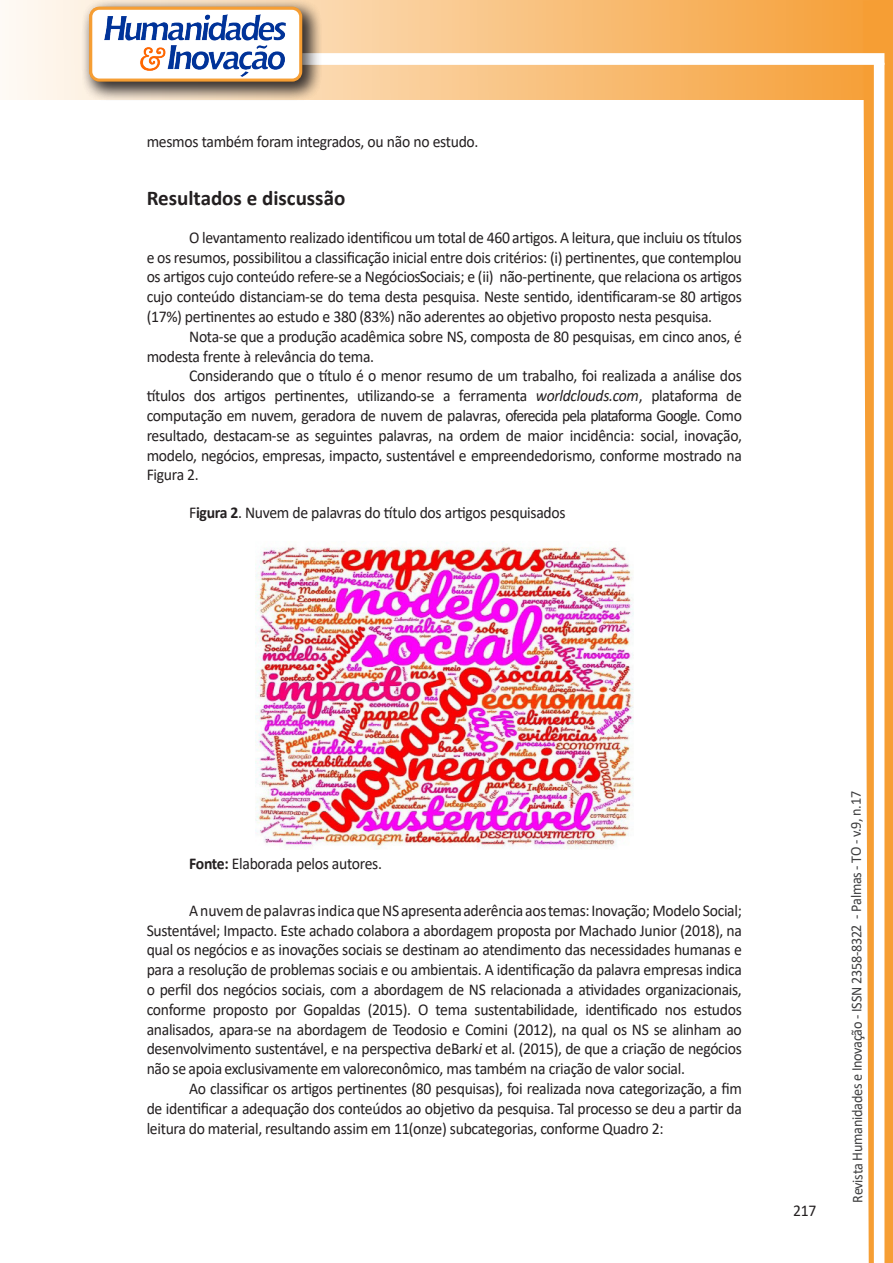
<style>
.page{position:relative;width:893px;height:1263px;background:#fff}
.page>*{position:absolute;margin:0;border:0;box-sizing:border-box;transform-origin:0 0}
.Titulo_2{font:700 21px "Calibri";color:#231f20}
.texto{font:16.5px/19.8px "Calibri";letter-spacing:-.02em;color:#231f20;text-align:justify;scale:.95 1}
.t1{font:15px "Calibri";letter-spacing:-.025em;color:#3e3e3f;scale:.95 1}
.s1{font-style:italic}
.s2{font-weight:700}
</style>
<div class="page">
<svg style="left:5px;top:0;width:858px;height:100px;background:#f9c484"></svg>
<div style="left:302px;top:53px;width:582px;height:12px;background:#fff;border:2px solid #fff"></div>
<svg style="left:863px;top:0;width:30px;height:1263px"></svg>
<div style="left:81px;top:0;width:241px;height:102px;background:#231f20;opacity:.75"></div>
<div style="left:91px;top:8px;width:210px;height:72px;background:#fff;border-radius:9px"></div>
<img style="left:104px;top:14px;width:181px;height:62px">
<div style="left:89px;top:7px;width:213px;height:75px;border:3px solid #f69e34;border-radius:9px"></div>
<img style="left:255px;top:541px;width:378px;height:307px">
<p class="texto" style="left:147px;top:132px;width:351px">mesmos também foram integrados, ou não no estudo.</p>
<p class="Titulo_2" style="left:147px;top:183px;width:200px">Resultados e discussão</p>
<p class="texto" style="left:147px;top:227px;width:628px;text-indent:43px">O levantamento realizado identificou um total de 460 artigos. A leitura, que incluiu os títulos e os resumos, possibilitou a classificação inicial entre dois critérios: (i) pertinentes, que contemplou os artigos cujo conteúdo refere-se a Negócios Sociais; e (ii) não-pertinente, que relaciona os artigos cujo conteúdo distanciam-se do tema desta pesquisa. Neste sentido, identificaram-se 80 artigos (17%) pertinentes ao estudo e 380 (83%) não aderentes ao objetivo proposto nesta pesquisa.</p>
<p class="texto" style="left:147px;top:326px;width:628px;text-indent:43px">Nota-se que a produção acadêmica sobre NS, composta de 80 pesquisas, em cinco anos, é modesta frente à relevância do tema.</p>
<p class="texto" style="left:147px;top:366px;width:628px;text-indent:43px">Considerando que o título é o menor resumo de um trabalho, foi realizada a análise dos títulos dos artigos pertinentes, utilizando-se a ferramenta <span class="s1">worldclouds.com</span>, plataforma de computação em nuvem, geradora de nuvem de palavras, oferecida pela plataforma Google. Como resultado, destacam-se as seguintes palavras, na ordem de maior incidência: social, inovação, modelo, negócios, empresas, impacto, sustentável e empreendedorismo, conforme mostrado na Figura 2.</p>
<p class="texto" style="left:189px;top:502px;width:398px">F<span class="s2">igura 2</span>. Nuvem de palavras do título dos artigos pesquisados</p>
<p class="texto" style="left:189px;top:853px;width:204px"><span class="s2">Fonte:</span> Elaborada pelos autores.</p>
<p class="texto" style="left:147px;top:900px;width:628px;text-indent:43px">A nuvem de palavras indica que NS apresenta aderência aos temas: Inovação; Modelo Social; Sustentável; Impacto. Este achado colabora a abordagem proposta por Machado Junior (2018), na qual os negócios e as inovações sociais se destinam ao atendimento das necessidades humanas e para a resolução de problemas sociais e ou ambientais. A identificação da palavra empresas indica o perfil dos negócios sociais, com a abordagem de NS relacionada a atividades organizacionais, conforme proposto por Gopaldas (2015). O tema sustentabilidade, identificado nos estudos analisados, apara-se na abordagem de Teodosio e Comini (2012), na qual os NS se alinham ao desenvolvimento sustentável, e na perspectiva de Bark<span class="s1">i</span> et al. (2015), de que a criação de negócios não se apoia exclusivamente em valor econômico, mas também na criação de valor social.</p>
<p class="texto" style="left:147px;top:1078px;width:628px;text-indent:43px">Ao classificar os artigos pertinentes (80 pesquisas), foi realizada nova categorização, a fim de identificar a adequação dos conteúdos ao objetivo da pesquisa. Tal processo se deu a partir da leitura do material, resultando assim em 11 (onze) subcategorias, conforme Quadro 2:</p>
<p class="texto" style="left:793px;top:1200px;width:26px">217</p>
<p class="t1" style="left:846px;top:1203px;width:435px;rotate:-90deg">Revista Humanidades e Inovação - ISSN 2358-8322 - Palmas - TO - v.9, n.17</p>
</div>
